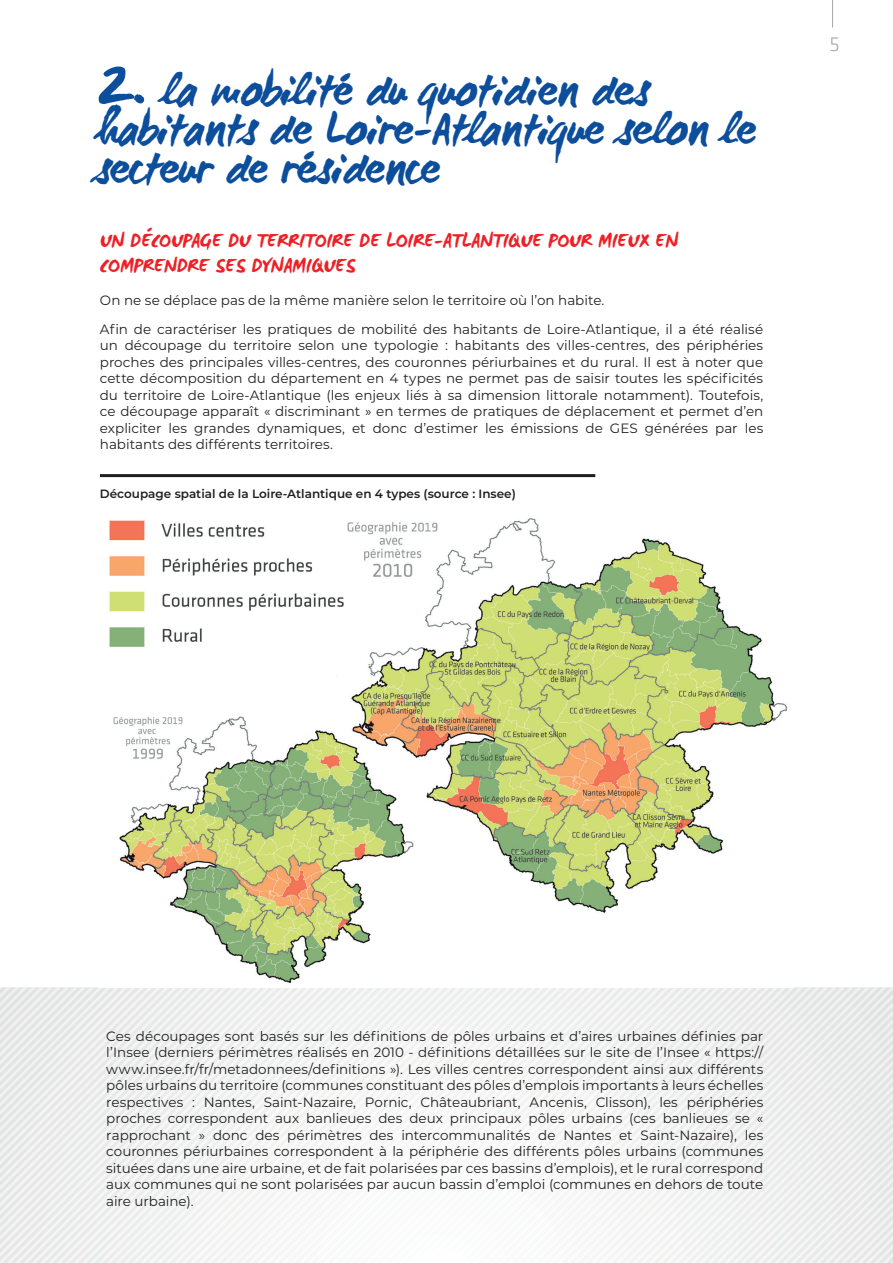
<style>
.page{position:relative;width:893px;height:1263px;background:#fff}
.page>*{position:absolute;margin:0;border:0;box-sizing:border-box;transform-origin:0 0}
.t1{font:700 45px/39px "WC Mano Negra Bta";color:#0c4e9c}
.t2{font:700 21px/25.2px "WC Mano Negra Bta";color:#ee2026}
.t3{font:300 21px "Klavika";color:#a5a6aa}
.t4{font:13.5px/16.5px "Montserrat";color:#231f20;text-align:justify}
.t5{font:600 12px "Montserrat";color:#231f20}
.s1{font-size:54px}
</style>
<div class="page">
<div style="left:0;top:988px;width:893px;height:275px;background:linear-gradient(to bottom,#eeefee,#f5f6f6)"></div>
<img style="left:109px;top:518px;width:679px;height:466px">
<hr style="left:100px;top:474px;width:495px;height:3px;background:#231f20">
<svg style="left:832px;top:0;width:1px;height:28px"></svg>
<h1 class="t1" style="left:96px;top:67px;width:662px"><span class="s1">2.</span> la mobilité du quotidien des habitants de Loire-Atlantique selon le secteur de résidence</h1>
<h2 class="t2" style="left:100px;top:226px;width:580px">UN DÉCOUPAGE DU TERRITOIRE DE LOIRE-ATLANTIQUE POUR MIEUX EN<br>COMPRENDRE SES DYNAMIQUES</h2>
<p class="t4" style="left:100px;top:285px;width:665px;line-height:29.2px">On ne se déplace pas de la même manière selon le territoire où l’on habite.<br>Afin de caractériser les pratiques de mobilité des habitants de Loire-Atlantique, il a été réalisé</p>
<p class="t4" style="left:100px;top:337px;width:665px">un découpage du territoire selon une typologie : habitants des villes-centres, des périphéries proches des principales villes-centres, des couronnes périurbaines et du rural. Il est à noter que cette décomposition du département en 4 types ne permet pas de saisir toutes les spécificités du territoire de Loire-Atlantique (les enjeux liés à sa dimension littorale notamment). Toutefois, ce découpage apparaît « discriminant » en termes de pratiques de déplacement et permet d’en expliciter les grandes dynamiques, et donc d’estimer les émissions de GES générées par les habitants des différents territoires.</p>
<p class="t5" style="left:100px;top:486px;width:417px">Découpage spatial de la Loire-Atlantique en 4 types (source : Insee)</p>
<h2 class="t3" style="left:829px;top:33px;width:12px">5</h2>
<p class="t4" style="left:106px;top:1027px;width:658px">Ces découpages sont basés sur les définitions de pôles urbains et d’aires urbaines définies par l’Insee (derniers périmètres réalisés en 2010 - définitions détaillées sur le site de l’Insee « https:// www.insee.fr/fr/metadonnees/definitions »). Les villes centres correspondent ainsi aux différents pôles urbains du territoire (communes constituant des pôles d’emplois importants à leurs échelles respectives : Nantes, Saint-Nazaire, Pornic, Châteaubriant, Ancenis, Clisson), les périphéries proches correspondent aux banlieues des deux principaux pôles urbains (ces banlieues se « rapprochant » donc des périmètres des intercommunalités de Nantes et Saint-Nazaire), les couronnes périurbaines correspondent à la périphérie des différents pôles urbains (communes situées dans une aire urbaine, et de fait polarisées par ces bassins d’emplois), et le rural correspond aux communes qui ne sont polarisées par aucun bassin d’emploi (communes en dehors de toute aire urbaine).</p>
</div>
